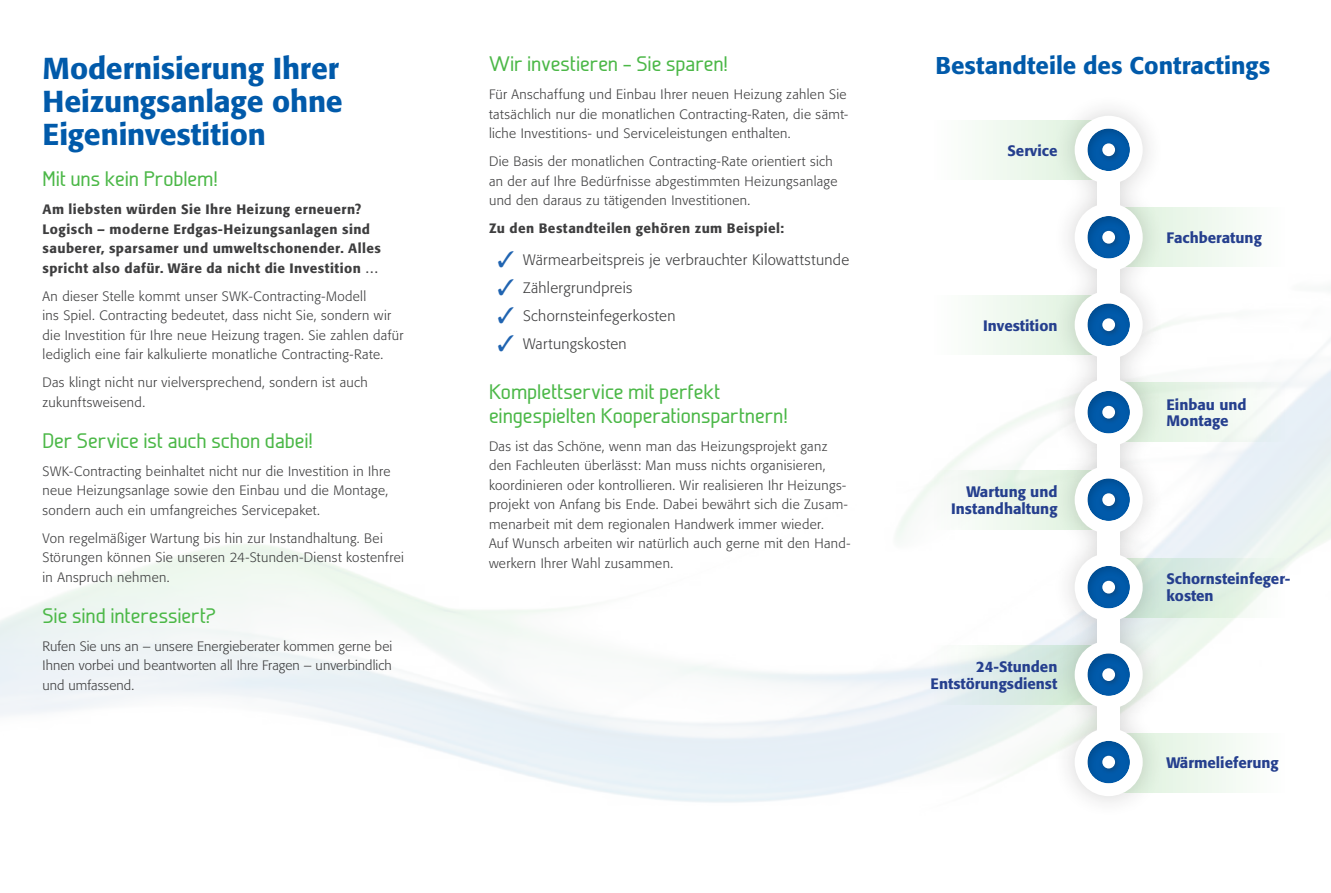
<style>
.page{position:relative;width:1331px;height:893px;background:#fff}
.page>*{position:absolute;margin:0;border:0;box-sizing:border-box;transform-origin:0 0}
.t1{font:500 30px/33px "Formata";letter-spacing:-.005em;color:#015aaa}
.t2{font:500 24px "Formata";color:#015aaa}
.t3{font:500 21px/24px "Galette";color:#4cb848}
.t4{font:500 15px/16.5px "Formata";color:#253f8e}
.t5{font:300 15px "Formata";letter-spacing:.025em;color:#3e3e3f}
.t6{font:300 13.5px/19.5px "Formata";letter-spacing:.025em;color:#3e3e3f}
.t7{font:500 13.5px/19.5px "Formata";letter-spacing:.03em;color:#3e3e3f}
.s1{color:#2064b1}
</style>
<div class="page">
<div style="left:931px;top:120px;width:178px;height:60px;background:#f3faf2"></div>
<div style="left:1109px;top:207px;width:177px;height:60px;background:#f2f9f2"></div>
<div style="left:931px;top:295px;width:178px;height:59px;background:#f3faf2"></div>
<div style="left:1109px;top:382px;width:177px;height:60px;background:#eff8f1"></div>
<div style="left:931px;top:470px;width:178px;height:59px;background:#eff7ef"></div>
<svg style="left:1165px;top:558px;width:121px;height:59px;fill:#e1f0e4"></svg>
<div style="left:1109px;top:733px;width:177px;height:59px;background:#f2f9f2"></div>
<svg style="left:931px;top:645px;width:121px;height:59px"></svg>
<div style="left:1052px;top:93px;width:113px;height:726px;background:#231f20;opacity:.2"></div>
<div style="left:1097px;top:142px;width:23px;height:628px;background:#fff"></div>
<div style="left:1075px;top:116px;width:68px;height:68px;background:#fff;border-radius:50%"></div>
<div style="left:1086px;top:127px;width:45px;height:45px;background:#231f20;opacity:.2"></div>
<div style="left:1099px;top:140px;width:22px;height:22px;background:#231f20;opacity:.3"></div>
<div style="left:1102px;top:143px;width:13px;height:13px;background:#fff;border-radius:50%"></div>
<div style="left:1075px;top:291px;width:68px;height:68px;background:#fff;border-radius:50%"></div>
<div style="left:1086px;top:302px;width:45px;height:45px;background:#231f20;opacity:.2"></div>
<div style="left:1099px;top:315px;width:22px;height:22px;background:#231f20;opacity:.3"></div>
<div style="left:1102px;top:318px;width:13px;height:13px;background:#fff;border-radius:50%"></div>
<div style="left:1075px;top:466px;width:68px;height:68px;background:#fff;border-radius:50%"></div>
<div style="left:1086px;top:476px;width:45px;height:45px;background:#231f20;opacity:.2"></div>
<div style="left:1099px;top:490px;width:22px;height:22px;background:#231f20;opacity:.3"></div>
<div style="left:1102px;top:493px;width:13px;height:13px;background:#fff;border-radius:50%"></div>
<div style="left:1075px;top:203px;width:68px;height:68px;background:#fff;border-radius:50%"></div>
<div style="left:1086px;top:214px;width:45px;height:45px;background:#231f20;opacity:.2"></div>
<div style="left:1099px;top:228px;width:22px;height:22px;background:#231f20;opacity:.3"></div>
<div style="left:1102px;top:231px;width:13px;height:13px;background:#fff;border-radius:50%"></div>
<div style="left:1075px;top:378px;width:68px;height:68px;background:#fff;border-radius:50%"></div>
<div style="left:1086px;top:389px;width:45px;height:45px;background:#231f20;opacity:.2"></div>
<div style="left:1099px;top:403px;width:22px;height:22px;background:#231f20;opacity:.3"></div>
<div style="left:1102px;top:406px;width:13px;height:13px;background:#fff;border-radius:50%"></div>
<div style="left:1075px;top:553px;width:68px;height:68px;background:#fff;border-radius:50%"></div>
<div style="left:1086px;top:564px;width:45px;height:45px;background:#231f20;opacity:.2"></div>
<div style="left:1099px;top:578px;width:22px;height:22px;background:#231f20;opacity:.3"></div>
<div style="left:1102px;top:581px;width:13px;height:12px;background:#fff;border-radius:50%"></div>
<div style="left:1075px;top:728px;width:68px;height:68px;background:#fff;border-radius:50%"></div>
<div style="left:1086px;top:739px;width:45px;height:45px;background:#231f20;opacity:.2"></div>
<div style="left:1099px;top:752px;width:22px;height:22px;background:#231f20;opacity:.3"></div>
<div style="left:1102px;top:756px;width:13px;height:12px;background:#fff;border-radius:50%"></div>
<div style="left:1075px;top:641px;width:68px;height:68px;background:#fff;border-radius:50%"></div>
<div style="left:1086px;top:651px;width:45px;height:45px;background:#231f20;opacity:.2"></div>
<div style="left:1099px;top:665px;width:22px;height:22px;background:#231f20;opacity:.3"></div>
<div style="left:1102px;top:668px;width:13px;height:13px;background:#fff;border-radius:50%"></div>
<h1 class="t1" style="left:43px;top:52px;width:302px">Modernisierung Ihrer<br>Heizungsanlage ohne<br>Eigeninvestition</h1>
<h3 class="t3" style="left:43px;top:166px;width:177px">Mit uns kein Problem!</h3>
<p class="t7" style="left:43px;top:200px;width:340px">Am liebsten würden Sie Ihre Heizung erneuern?<br>Logisch – moderne Erdgas-Heizungsanlagen sind sauberer, sparsamer und umweltschonender. Alles spricht also dafür. Wäre da nicht die Investition …</p>
<p class="t6" style="left:43px;top:286px;width:363px">An dieser Stelle kommt unser SWK-Contracting-Modell<br>ins Spiel. Contracting bedeutet, dass nicht Sie, sondern wir die Investition für Ihre neue Heizung tragen. Sie zahlen dafür lediglich eine fair kalkulierte monatliche Contracting-Rate.</p>
<p class="t6" style="left:43px;top:373px;width:327px">Das klingt nicht nur vielversprechend, sondern ist auch zukunftsweisend.</p>
<h3 class="t3" style="left:43px;top:428px;width:272px">Der Service ist auch schon dabei!</h3>
<p class="t6" style="left:43px;top:461px;width:349px">SWK-Contracting beinhaltet nicht nur die Investition in Ihre neue Heizungsanlage sowie den Einbau und die Montage, sondern auch ein umfangreiches Servicepaket.</p>
<p class="t6" style="left:43px;top:528px;width:363px">Von regelmäßiger Wartung bis hin zur Instandhaltung. Bei<br>Störungen können Sie unseren 24-Stunden-Dienst kostenfrei in Anspruch nehmen.</p>
<h3 class="t3" style="left:43px;top:603px;width:175px">Sie sind interessiert?</h3>
<p class="t6" style="left:43px;top:636px;width:351px;text-align:justify">Rufen Sie uns an – unsere Energieberater kommen gerne bei Ihnen vorbei und beantworten all Ihre Fragen – unverbindlich und umfassend.</p>
<h3 class="t3" style="left:489px;top:51px;width:240px">Wir investieren – Sie sparen!</h3>
<p class="t6" style="left:489px;top:85px;width:361px;text-align:justify">Für Anschaffung und Einbau Ihrer neuen Heizung zahlen Sie tatsächlich nur die monatlichen Contracting-Raten, die sämt&shy;liche Investitions- und Serviceleistungen enthalten.</p>
<p class="t6" style="left:489px;top:152px;width:350px">Die Basis der monatlichen Contracting-Rate orientiert sich an der auf Ihre Bedürfnisse abgestimmten Heizungsanlage und den daraus zu tätigenden Investitionen.</p>
<p class="t7" style="left:489px;top:218px;width:297px">Zu den Bestandteilen gehören zum Beispiel:</p>
<p class="t5" style="left:497px;top:251px;width:353px"><span class="s1">✓</span> Wärmearbeitspreis je verbrauchter Kilowattstunde</p>
<p class="t5" style="left:497px;top:279px;width:136px"><span class="s1">✓</span> Zählergrundpreis</p>
<p class="t5" style="left:497px;top:307px;width:179px"><span class="s1">✓</span> Schornsteinfegerkosten</p>
<p class="t5" style="left:497px;top:335px;width:131px"><span class="s1">✓</span> Wartungskosten</p>
<h3 class="t3" style="left:489px;top:379px;width:300px">Komplettservice mit perfekt eingespielten Kooperationspartnern!</h3>
<p class="t6" style="left:489px;top:436px;width:363px">Das ist das Schöne, wenn man das Heizungsprojekt ganz den Fachleuten überlässt: Man muss nichts organisieren, koordinieren oder kontrollieren. Wir realisieren Ihr Heizungs&shy;projekt von Anfang bis Ende. Dabei bewährt sich die Zusam&shy;menarbeit mit dem regionalen Handwerk immer wieder.<br>Auf Wunsch arbeiten wir natürlich auch gerne mit den Hand&shy;werkern Ihrer Wahl zusammen.</p>
<h2 class="t2" style="left:935px;top:51px;width:336px">Bestandteile des Contractings</h2>
<p class="t4" style="left:1007px;top:142px;width:51px">Service</p>
<p class="t4" style="left:983px;top:317px;width:76px">Investition</p>
<p class="t4" style="left:951px;top:484px;width:108px;text-align:right">Wartung und<br>Instandhaltung</p>
<p class="t4" style="left:931px;top:659px;width:128px;text-align:right">24-Stunden<br>Entstörungsdienst</p>
<p class="t4" style="left:1166px;top:230px;width:97px">Fachberatung</p>
<p class="t4" style="left:1166px;top:396px;width:81px">Einbau und<br>Montage</p>
<p class="t4" style="left:1166px;top:571px;width:126px">Schornsteinfeger&shy;kosten</p>
<p class="t4" style="left:1166px;top:754px;width:114px">Wärmelieferung</p>
</div>
